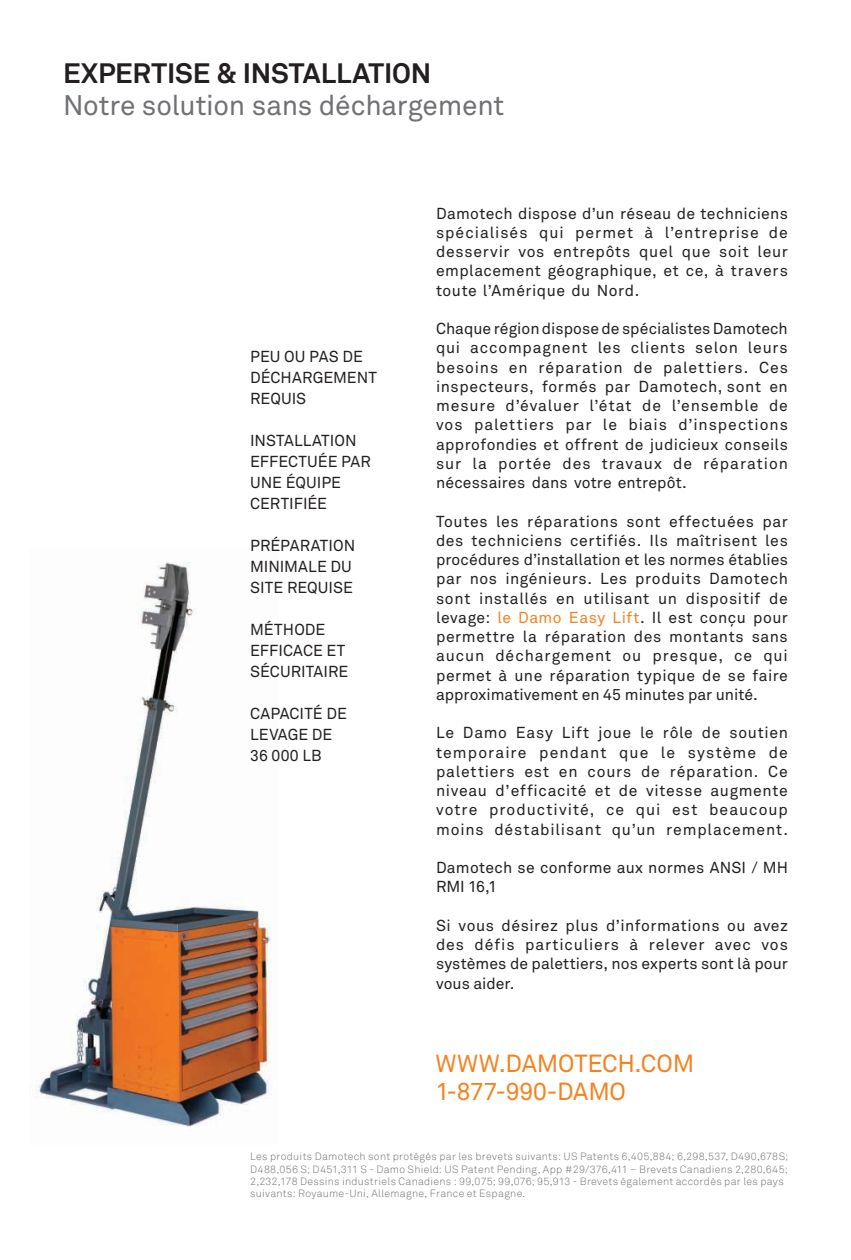
<style>
.page{position:relative;width:851px;height:1260px;background:#fff}
.page>*{position:absolute;margin:0;border:0;box-sizing:border-box;transform-origin:0 0}
.t1{font:28px "Akkurat";letter-spacing:-.01em;color:#717074}
.t2{font:700 28px "Akkurat";letter-spacing:-.005em;color:#231f20}
.Small_Product_Titles{font:24.5px "Akkurat";letter-spacing:-.01em;color:#f58220}
.Regular_Text_Boxes{font:15.75px/19.2px "Akkurat";letter-spacing:.02em;color:#231f20;text-align:justify}
.Small_Product_Titles-2{font:15.75px/21px "Akkurat";color:#231f20}
.Small_Product_Titles-3{font:300 10.5px/12.2px "Akkurat";letter-spacing:.03em;color:#717074}
.s1{color:#f58220}
</style>
<div class="page">
<img style="left:30px;top:562px;width:242px;height:565px">
<p class="t2" style="left:63px;top:56px;width:370px">EXPERTISE &amp; INSTALLATION</p>
<p class="t1" style="left:63px;top:89px;width:443px">Notre solution sans déchargement</p>
<p class="Small_Product_Titles-2" style="left:250px;top:347px;width:128px">PEU OU PAS DE<br>DÉCHARGEMENT<br>REQUIS</p>
<p class="Small_Product_Titles-2" style="left:250px;top:431px;width:122px">INSTALLATION<br>EFFECTUÉE PAR<br>UNE ÉQUIPE<br>CERTIFIÉE</p>
<p class="Small_Product_Titles-2" style="left:250px;top:536px;width:107px">PRÉPARATION<br>MINIMALE DU<br>SITE REQUISE</p>
<p class="Small_Product_Titles-2" style="left:250px;top:620px;width:100px">MÉTHODE<br>EFFICACE ET<br>SÉCURITAIRE</p>
<p class="Small_Product_Titles-2" style="left:250px;top:704px;width:98px">CAPACITÉ DE<br>LEVAGE DE<br>36 000 LB</p>
<p class="Regular_Text_Boxes" style="left:436px;top:204px;width:353px">Damotech dispose d’un réseau de techniciens spécialisés qui permet à l’entreprise de desservir vos entrepôts quel que soit leur emplacement géographique, et ce, à travers toute l’Amérique du Nord.</p>
<p class="Regular_Text_Boxes" style="left:436px;top:319px;width:353px">Chaque région dispose de spécialistes Damotech qui accompagnent les clients selon leurs besoins en réparation de palettiers. Ces inspecteurs, formés par Damotech, sont en mesure d’évaluer l’état de l’ensemble de vos palettiers par le biais d’inspections approfondies et offrent de judicieux conseils sur la portée des travaux de réparation nécessaires dans votre entrepôt.</p>
<p class="Regular_Text_Boxes" style="left:436px;top:512px;width:353px">Toutes les réparations sont effectuées par des techniciens certifiés. Ils maîtrisent les procédures d’installation et les normes établies par nos ingénieurs. Les produits Damotech sont installés en utilisant un dispositif de levage: <span class="s1">le Damo Easy Lift</span>. Il est conçu pour permettre la réparation des montants sans aucun déchargement ou presque, ce qui permet à une réparation typique de se faire approximativement en 45 minutes par unité.</p>
<p class="Regular_Text_Boxes" style="left:436px;top:724px;width:353px">Le Damo Easy Lift joue le rôle de soutien temporaire pendant que le système de palettiers est en cours de réparation. Ce niveau d’efficacité et de vitesse augmente votre productivité, ce qui est beaucoup moins déstabilisant qu’un remplacement.</p>
<p class="Regular_Text_Boxes" style="left:436px;top:858px;width:353px">Damotech se conforme aux normes ANSI / MH<br>RMI 16,1</p>
<p class="Regular_Text_Boxes" style="left:436px;top:916px;width:353px">Si vous désirez plus d’informations ou avez des défis particuliers à relever avec vos systèmes de palettiers, nos experts sont là pour vous aider.</p>
<p class="Small_Product_Titles" style="left:435px;top:1050px;width:260px">WWW.DAMOTECH.COM</p>
<p class="Small_Product_Titles" style="left:435px;top:1078px;width:192px">1-877-990-DAMO</p>
<p class="Small_Product_Titles-3" style="left:250px;top:1151px;width:539px">Les produits Damotech sont protégés par les brevets suivants: US Patents 6,405,884; 6,298,537, D490,678S; D488,056 S; D451,311 S - Damo Shield: US Patent Pending, App #29/376,411 – Brevets Canadiens 2,280,645; 2,232,178 Dessins industriels Canadiens : 99,075; 99,076; 95,913 - Brevets également accordés par les pays suivants: Royaume-Uni, Allemagne, France et Espagne.</p>
</div>
